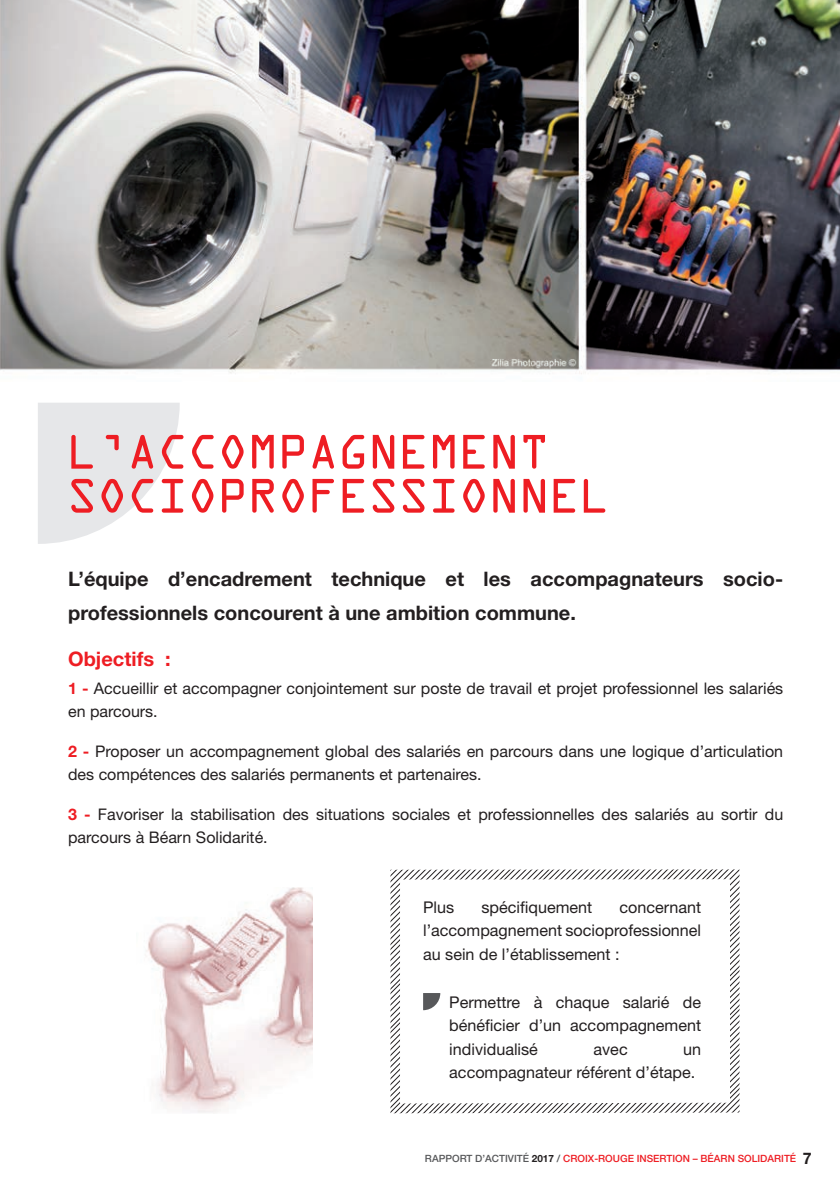
<style>
.page{position:relative;width:840px;height:1191px;background:#fff}
.page>*{position:absolute;margin:0;border:0;box-sizing:border-box;transform-origin:0 0}
.t1{font:700 20px/34px "Helvetica Neue LT Std";color:#231f20}
.t2{font:700 20px "Helvetica Neue LT Std";color:#ee1d23}
.t3{font:16.2px/23.2px "Helvetica Neue LT Std";color:#231f20;text-align:justify}
.t4{font:16px/23px "Helvetica Neue LT Std";color:#231f20}
.t5{font:500 10px "Helvetica Neue LT Std";color:#ee1d23}
.s1{font-weight:700;color:#ee1d23}
.s2{color:#57585a}
.s3{font-weight:700;color:#231f20}
.s4{font-weight:700;font-size:16px;color:#231f20}
</style>
<div class="page">
<img style="left:0;top:0;width:839px;height:374px">
<svg style="left:38px;top:403px;width:567px;height:141px"></svg>
<img style="left:146px;top:887px;width:166px;height:226px">
<svg style="left:390px;top:869px;width:349px;height:244px"></svg>
<p class="t1" style="left:68px;top:561px;width:716px">L’équipe d’encadrement technique et les accompagnateurs socio&shy;professionnels concourent à une ambition commune.</p>
<p class="t2" style="left:68px;top:646px;width:104px">Objectifs :</p>
<p class="t4" style="left:68px;top:677px;width:716px"><span class="s1">1 -</span> Accueillir et accompagner conjointement sur poste de travail et projet professionnel les salariés en parcours.</p>
<p class="t4" style="left:68px;top:740px;width:716px"><span class="s1">2 -</span> Proposer un accompagnement global des salariés en parcours dans une logique d’articulation des compétences des salariés permanents et partenaires.</p>
<p class="t4" style="left:68px;top:803px;width:716px"><span class="s1">3 -</span> Favoriser la stabilisation des situations sociales et professionnelles des salariés au sortir du parcours à Béarn Solidarité.</p>
<p class="t3" style="left:423px;top:895px;width:33px">Plus</p>
<p class="t3" style="left:481px;top:895px;width:112px">spécifiquement</p>
<p class="t3" style="left:423px;top:895px;width:279px;text-indent:196px">concernant l’accompagnement socioprofessionnel au sein de l’établissement :</p>
<p class="t3" style="left:449px;top:990px;width:253px">Permettre à chaque salarié de bénéficier d’un accompagnement individualisé</p>
<p class="t3" style="left:449px;top:1037px;width:253px;text-indent:234px">un accompagnateur référent d’étape.</p>
<p class="t3" style="left:593px;top:1037px;width:36px">avec</p>
<p class="t5" style="left:425px;top:1152px;width:388px"><span class="s2">RAPPORT D’ACTIVITÉ</span> <span class="s3">2017</span> <span class="s2">/</span> CROIX-ROUGE INSERTION – BÉARN SOLIDARITÉ <span class="s4">7</span></p>
</div>
